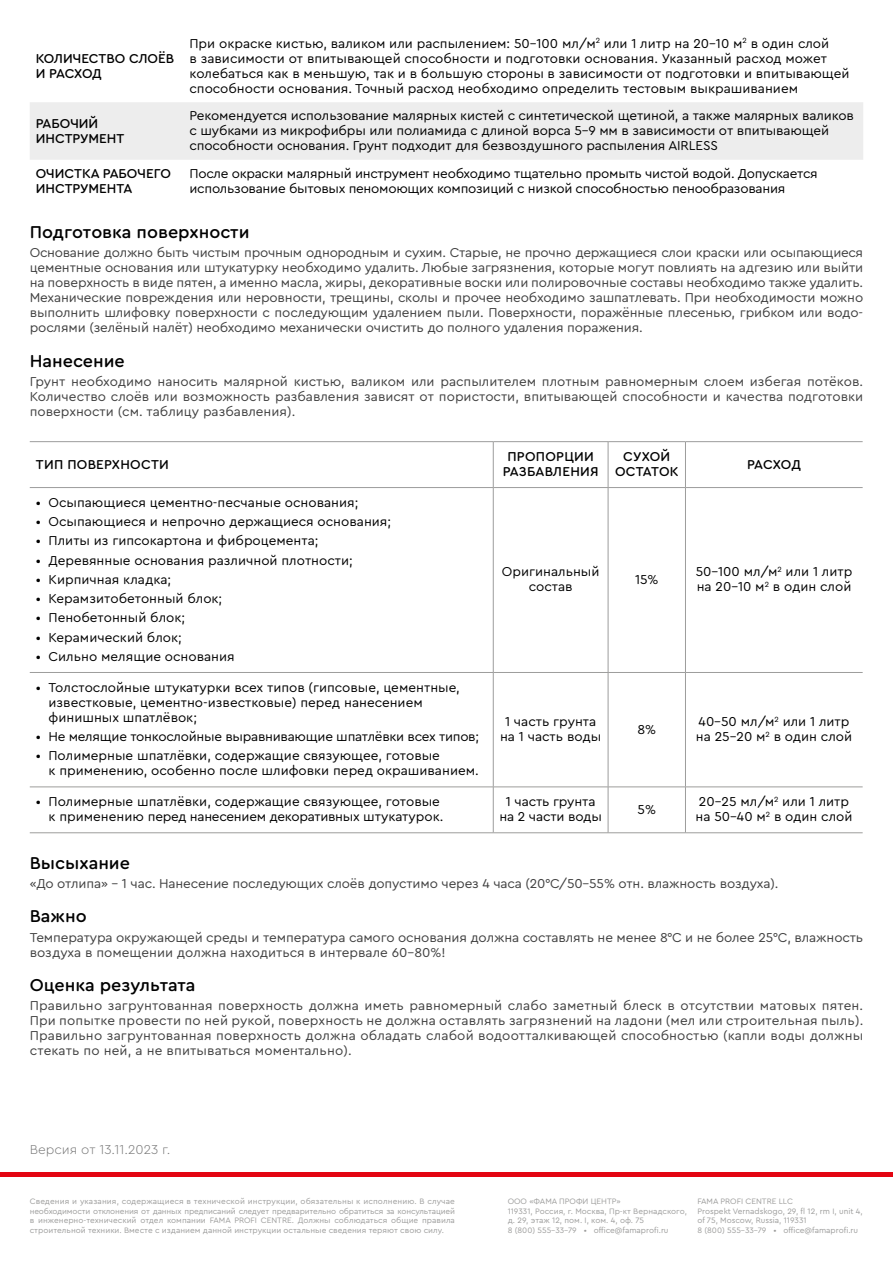
<style>
.page{position:relative;width:893px;height:1263px;background:#fff}
.page>*{position:absolute;margin:0;border:0;box-sizing:border-box;transform-origin:0 0}
.t1{font:500 18px "Cera Round Pro";color:#000}
.t2{font:13.5px/15px "Cera Round Pro";letter-spacing:-.01em;color:#404040;text-align:justify}
.t3{font:13.5px/15px "Cera Round Pro";color:#000}
.t4{font:13.5px/15px "Cera Round Pro";letter-spacing:-.02em;color:#000}
.t5{font:500 13.5px/15px "Cera Round Pro";color:#000}
.t6{font:500 13.5px/15px "Cera Round Pro";letter-spacing:.02em;color:#000;text-align:center}
.t7{font:300 13.5px "Cera Round Pro";color:#797979}
.t8{font:8.25px/9.8px "Cera Round Pro";color:#9d9d9c}
</style>
<div class="page">
<div style="left:0;top:1172px;width:893px;height:5px;background:#e30512"></div>
<div style="left:30px;top:102px;width:833px;height:58px;background:#ededed"></div>
<svg style="left:30px;top:488px;width:833px;height:344px"></svg>
<hr style="left:30px;top:441px;width:463px;height:1px;background:#9d9d9c">
<hr style="left:493px;top:441px;width:115px;height:1px;background:#9d9d9c">
<hr style="left:493px;top:442px;width:1px;height:45px;background:#9d9d9c">
<hr style="left:608px;top:441px;width:77px;height:1px;background:#9d9d9c">
<hr style="left:608px;top:442px;width:1px;height:45px;background:#9d9d9c">
<hr style="left:685px;top:441px;width:178px;height:1px;background:#9d9d9c">
<hr style="left:685px;top:442px;width:1px;height:45px;background:#9d9d9c">
<hr style="left:30px;top:487px;width:463px;height:1px;background:#9d9d9c">
<hr style="left:493px;top:487px;width:115px;height:1px;background:#9d9d9c">
<hr style="left:493px;top:488px;width:1px;height:184px;background:#9d9d9c">
<hr style="left:608px;top:487px;width:77px;height:1px;background:#9d9d9c">
<hr style="left:608px;top:488px;width:1px;height:184px;background:#9d9d9c">
<hr style="left:685px;top:487px;width:178px;height:1px;background:#9d9d9c">
<hr style="left:685px;top:488px;width:1px;height:184px;background:#9d9d9c">
<hr style="left:30px;top:672px;width:463px;height:1px;background:#9d9d9c">
<hr style="left:493px;top:672px;width:115px;height:1px;background:#9d9d9c">
<hr style="left:493px;top:673px;width:1px;height:114px;background:#9d9d9c">
<hr style="left:608px;top:672px;width:77px;height:1px;background:#9d9d9c">
<hr style="left:608px;top:673px;width:1px;height:114px;background:#9d9d9c">
<hr style="left:685px;top:672px;width:178px;height:1px;background:#9d9d9c">
<hr style="left:685px;top:673px;width:1px;height:114px;background:#9d9d9c">
<hr style="left:30px;top:787px;width:463px;height:1px;background:#9d9d9c">
<hr style="left:493px;top:787px;width:115px;height:1px;background:#9d9d9c">
<hr style="left:493px;top:787px;width:1px;height:46px;background:#9d9d9c">
<hr style="left:608px;top:787px;width:77px;height:1px;background:#9d9d9c">
<hr style="left:608px;top:787px;width:1px;height:46px;background:#9d9d9c">
<hr style="left:685px;top:787px;width:178px;height:1px;background:#9d9d9c">
<hr style="left:685px;top:787px;width:1px;height:46px;background:#9d9d9c">
<hr style="left:30px;top:832px;width:463px;height:1px;background:#9d9d9c">
<hr style="left:493px;top:832px;width:115px;height:1px;background:#9d9d9c">
<hr style="left:608px;top:832px;width:77px;height:1px;background:#9d9d9c">
<hr style="left:685px;top:832px;width:178px;height:1px;background:#9d9d9c">
<p class="t5" style="left:36px;top:50px;width:140px">КОЛИЧЕСТВО СЛОЁВ<br>И РАСХОД</p>
<p class="t3" style="left:189px;top:35px;width:662px">При окраске кистью, валиком или распылением: 50-100 мл/м<sup>2</sup> или 1 литр на 20–10 м<sup>2</sup> в один слой<br>в зависимости от впитывающей способности и подготовки основания. Указанный расход может колебаться как в меньшую, так и в большую стороны в зависимости от подготовки и впитывающей способности основания. Точный расход необходимо определить тестовым выкрашиванием</p>
<p class="t5" style="left:36px;top:115px;width:90px">РАБОЧИЙ<br>ИНСТРУМЕНТ</p>
<p class="t3" style="left:189px;top:108px;width:666px">Рекомендуется использование малярных кистей с синтетической щетиной, а также малярных валиков с шубками из микрофибры или полиамида с длиной ворса 5-9 мм в зависимости от впитывающей способности основания. Грунт подходит для безвоздушного распыления AIRLESS</p>
<p class="t5" style="left:36px;top:165px;width:137px">ОЧИСТКА РАБОЧЕГО<br>ИНСТРУМЕНТА</p>
<p class="t4" style="left:189px;top:165px;width:630px">После окраски малярный инструмент необходимо тщательно промыть чистой водой. Допускается использование бытовых пеномоющих композиций с низкой способностью пенообразования</p>
<h1 class="t1" style="left:30px;top:220px;width:221px">Подготовка поверхности</h1>
<p class="t2" style="left:30px;top:245px;width:835px">Основание должно быть чистым прочным однородным и сухим. Старые, не прочно держащиеся слои краски или осыпающиеся цементные основания или штукатурку необходимо удалить. Любые загрязнения, которые могут повлиять на адгезию или выйти на поверхность в виде пятен, а именно масла, жиры, декоративные воски или полировочные составы необходимо также удалить.<br>Механические повреждения или неровности, трещины, сколы и прочее необходимо зашпатлевать. При необходимости можно выполнить шлифовку поверхности с последующим удалением пыли. Поверхности, поражённые плесенью, грибком или водо&shy;рослями (зелёный налёт) необходимо механически очистить до полного удаления поражения.</p>
<h1 class="t1" style="left:30px;top:348px;width:97px">Нанесение</h1>
<p class="t2" style="left:30px;top:373px;width:835px">Грунт необходимо наносить малярной кистью, валиком или распылителем плотным равномерным слоем избегая потёков.<br>Количество слоёв или возможность разбавления зависят от пористости, впитывающей способности и качества подготовки поверхности (см. таблицу разбавления).</p>
<p class="t6" style="left:36px;top:456px;width:134px">ТИП ПОВЕРХНОСТИ</p>
<p class="t6" style="left:503px;top:448px;width:97px">ПРОПОРЦИИ<br>РАЗБАВЛЕНИЯ</p>
<p class="t5" style="left:615px;top:448px;width:65px;text-align:center">СУХОЙ<br>ОСТАТОК</p>
<p class="t5" style="left:747px;top:456px;width:55px">РАСХОД</p>
<p class="t3" style="left:36px;top:494px;width:324px">• Осыпающиеся цементно-песчаные основания;</p>
<p class="t3" style="left:36px;top:513px;width:357px">• Осыпающиеся и непрочно держащиеся основания;</p>
<p class="t3" style="left:36px;top:533px;width:284px">• Плиты из гипсокартона и фиброцемента;</p>
<p class="t3" style="left:36px;top:552px;width:319px">• Деревянные основания различной плотности;</p>
<p class="t3" style="left:36px;top:571px;width:137px">• Кирпичная кладка;</p>
<p class="t3" style="left:36px;top:590px;width:188px">• Керамзитобетонный блок;</p>
<p class="t3" style="left:36px;top:610px;width:151px">• Пенобетонный блок;</p>
<p class="t3" style="left:36px;top:629px;width:148px">• Керамический блок;</p>
<p class="t3" style="left:36px;top:648px;width:201px">• Сильно мелящие основания</p>
<p class="t3" style="left:502px;top:564px;width:99px;text-align:center">Оригинальный состав</p>
<p class="t3" style="left:635px;top:571px;width:25px">15%</p>
<p class="t3" style="left:696px;top:564px;width:158px">50–100 мл/м<sup>2</sup> или 1 литр на 20–10 м<sup>2</sup> в один слой</p>
<p class="t3" style="left:49px;top:679px;width:413px;text-indent:-13px">• Толстослойные штукатурки всех типов (гипсовые, цементные, известковые, цементно-известковые) перед нанесением финишных шпатлёвок;</p>
<p class="t4" style="left:36px;top:728px;width:445px">• Не мелящие тонкослойные выравнивающие шпатлёвки всех типов;</p>
<p class="t3" style="left:49px;top:748px;width:432px;text-indent:-13px">• Полимерные шпатлёвки, содержащие связующее, готовые<br>к применению, особенно после шлифовки перед окрашиванием.</p>
<p class="t3" style="left:500px;top:713px;width:103px;text-align:center">1 часть грунта на 1 часть воды</p>
<p class="t3" style="left:637px;top:721px;width:20px">8%</p>
<p class="t3" style="left:696px;top:713px;width:158px">40–50 мл/м<sup>2</sup> или 1 литр на 25–20 м<sup>2</sup> в один слой</p>
<p class="t3" style="left:36px;top:793px;width:409px;text-align:right">• Полимерные шпатлёвки, содержащие связующее, готовые к применению перед нанесением декоративных штукатурок.</p>
<p class="t3" style="left:499px;top:793px;width:104px;text-align:center">1 часть грунта на 2 части воды</p>
<p class="t3" style="left:638px;top:801px;width:20px">5%</p>
<p class="t3" style="left:695px;top:793px;width:159px">20–25 мл/м<sup>2</sup> или 1 литр на 50–40 м<sup>2</sup> в один слой</p>
<h1 class="t1" style="left:30px;top:850px;width:102px">Высыхание</h1>
<p class="t2" style="left:30px;top:875px;width:750px">«До отлипа» - 1 час. Нанесение последующих слоёв допустимо через 4 часа (20°C/50-55% отн. влажность воздуха).</p>
<h1 class="t1" style="left:30px;top:904px;width:58px">Важно</h1>
<p class="t2" style="left:30px;top:929px;width:835px">Температура окружающей среды и температура самого основания должна составлять не менее 8°C и не более 25°C, влажность воздуха в помещении должна находиться в интервале 60-80%!</p>
<h1 class="t1" style="left:30px;top:972px;width:167px">Оценка результата</h1>
<p class="t2" style="left:30px;top:997px;width:835px">Правильно загрунтованная поверхность должна иметь равномерный слабо заметный блеск в отсутствии матовых пятен.<br>При попытке провести по ней рукой, поверхность не должна оставлять загрязнений на ладони (мел или строительная пыль).<br>Правильно загрунтованная поверхность должна обладать слабой водоотталкивающей способностью (капли воды должны стекать по ней, а не впитываться моментально).</p>
<p class="t7" style="left:30px;top:1140px;width:142px">Версия от 13.11.2023 г.</p>
<p class="t8" style="left:30px;top:1196px;width:427px;text-align:justify">Сведения и указания, содержащиеся в технической инструкции, обязательны к исполнению. В случае необходимости отклонения от данных предписаний следует предварительно обратиться за консультацией в инженерно-технический отдел компании FAMA PROFI CENTRE. Должны соблюдаться общие правила строительной техники. Вместе с изданием данной инструкции остальные сведения теряют свою силу.</p>
<p class="t8" style="left:508px;top:1196px;width:181px">ООО «ФАМА ПРОФИ ЦЕНТР»<br>119331, Россия, г. Москва, Пр-кт Вернадского, д. 29, этаж 12, пом. I, ком. 4, оф. 75<br>8 (800) 555-33-79 • office@famaprofi.ru</p>
<p class="t8" style="left:697px;top:1196px;width:167px">FAMA PROFI CENTRE LLC<br>Prospekt Vernadskogo, 29, fl 12, rm I, unit 4, of 75, Moscow, Russia, 119331<br>8 (800) 555-33-79 • office@famaprofi.ru</p>
</div>
